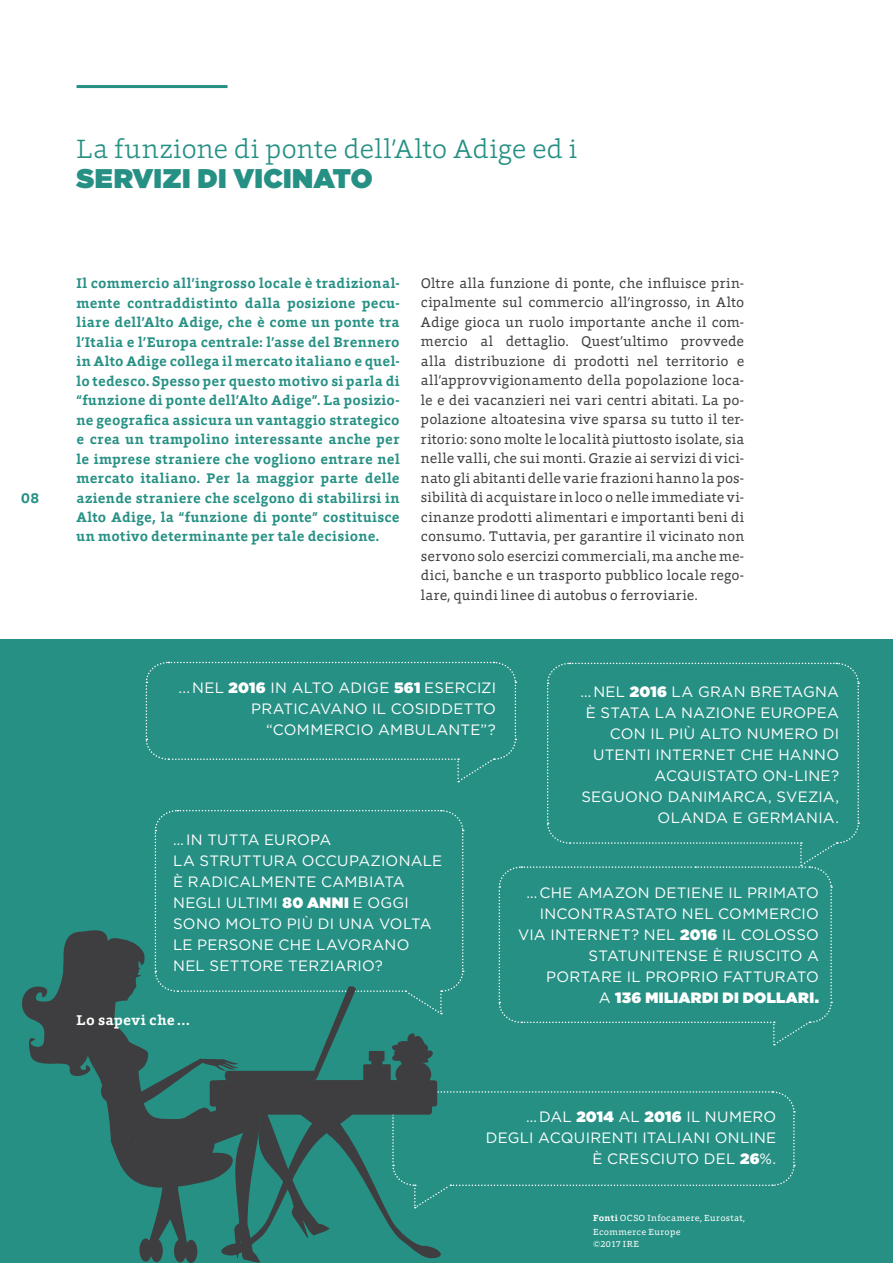
<style>
.page{position:relative;width:893px;height:1263px;background:#fff}
.page>*{position:absolute;margin:0;border:0;box-sizing:border-box;transform-origin:0 0}
.t1{font:300 27px "Foro";letter-spacing:.005em;color:#269084}
.t2{font:900 27px "Gotham";letter-spacing:.01em;color:#269084}
.t3{font:15px/21px "Gotham";letter-spacing:.015em;color:#fff}
.t4{font:900 15px "Gotham";letter-spacing:.025em;color:#fff}
.t5{font:700 15px "Foro";color:#269084}
.t6{font:700 14.4px "Foro";letter-spacing:.015em;color:#fff}
.t7{font:14.25px/19.5px "Foro";letter-spacing:.01em;color:#3e3e40;text-align:justify}
.t8{font:700 14.25px/19.5px "Foro";letter-spacing:.02em;color:#269084;text-align:justify}
.t9{font:9px/13.5px "Foro";letter-spacing:.035em;color:#fff}
.s1{font-weight:900}
.s2{font-weight:400}
.s3{font-weight:700}
</style>
<div class="page">
<div style="left:0;top:639px;width:893px;height:624px;background:#269084"></div>
<hr style="left:77px;top:85px;width:150px;height:3px;background:#269084">
<svg style="left:22px;top:661px;width:838px;height:602px"></svg>
<p class="t5" style="left:21px;top:488px;width:19px">08</p>
<p class="t1" style="left:77px;top:131px;width:502px">La funzione di ponte dell’Alto Adige ed i</p>
<p class="t2" style="left:77px;top:159px;width:298px">SERVIZI DI VICINATO</p>
<p class="t8" style="left:77px;top:273px;width:325px">Il commercio all’ingrosso locale è tradizional&shy;mente contraddistinto dalla posizione pecu&shy;liare dell’Alto Adige, che è come un ponte tra l’Italia e l’Europa centrale: l’asse del Brennero in Alto Adige collega il mercato italiano e quel&shy;lo tedesco. Spesso per questo motivo si parla di “funzione di ponte dell’Alto Adige”. La posizio&shy;ne geografica assicura un vantaggio strategico e crea un trampolino interessante anche per le imprese straniere che vogliono entrare nel mercato italiano. Per la maggior parte delle aziende straniere che scelgono di stabilirsi in Alto Adige, la “funzione di ponte” costituisce un motivo determinante per tale decisione.</p>
<p class="t7" style="left:421px;top:273px;width:325px">Oltre alla funzione di ponte, che influisce prin&shy;cipalmente sul commercio all’ingrosso, in Alto Adige gioca un ruolo importante anche il com&shy;mercio al dettaglio. Quest’ultimo provvede alla distribuzione di prodotti nel territorio e all’approvvigionamento della popolazione loca&shy;le e dei vacanzieri nei vari centri abitati. La po&shy;polazione altoatesina vive sparsa su tutto il ter&shy;ritorio: sono molte le località piuttosto isolate, sia nelle valli, che sui monti. Grazie ai servizi di vici&shy;nato gli abitanti delle varie frazioni hanno la pos&shy;sibilità di acquistare in loco o nelle immediate vi&shy;cinanze prodotti alimentari e importanti beni di consumo. Tuttavia, per garantire il vicinato non servono solo esercizi commerciali, ma anche me&shy;dici, banche e un trasporto pubblico locale rego&shy;lare, quindi linee di autobus o ferroviarie.</p>
<p class="t3" style="left:178px;top:677px;width:319px">... NEL <span class="s1">2016</span> IN ALTO ADIGE <span class="s1">561</span> ESERCIZI</p>
<p class="t3" style="left:251px;top:698px;width:246px">PRATICAVANO IL COSIDDETTO</p>
<p class="t3" style="left:266px;top:719px;width:232px">“COMMERCIO AMBULANTE”?</p>
<p class="t3" style="left:173px;top:828px;width:160px">… IN TUTTA EUROPA</p>
<p class="t3" style="left:173px;top:849px;width:271px">LA STRUTTURA OCCUPAZIONALE<br>È RADICALMENTE CAMBIATA</p>
<p class="t3" style="left:173px;top:891px;width:260px">NEGLI ULTIMI <span class="s1">80 ANNI</span> E OGGI<br>SONO MOLTO PIÙ DI UNA VOLTA<br>LE PERSONE CHE LAVORANO</p>
<p class="t3" style="left:173px;top:954px;width:211px">NEL SETTORE TERZIARIO?</p>
<p class="t6" style="left:77px;top:1011px;width:115px">Lo sapevi che…</p>
<p class="t3" style="left:580px;top:680px;width:260px;text-align:right">… NEL <span class="s1">2016</span> LA GRAN BRETAGNA<br>È STATA LA NAZIONE EUROPEA<br>CON IL PIÙ ALTO NUMERO DI<br>UTENTI INTERNET CHE HANNO<br>ACQUISTATO ON-LINE?<br>SEGUONO DANIMARCA, SVEZIA,<br>OLANDA E GERMANIA.</p>
<p class="t3" style="left:526px;top:882px;width:294px">… CHE AMAZON DETIENE IL PRIMATO</p>
<p class="t3" style="left:540px;top:903px;width:281px">INCONTRASTATO NEL COMMERCIO</p>
<p class="t3" style="left:518px;top:924px;width:302px">VIA INTERNET? NEL <span class="s1">2016</span> IL COLOSSO</p>
<p class="t3" style="left:589px;top:945px;width:232px">STATUNITENSE È RIUSCITO A</p>
<p class="t3" style="left:546px;top:966px;width:274px">PORTARE IL PROPRIO FATTURATO</p>
<p class="t4" style="left:599px;top:987px;width:222px"><span class="s2">A</span> 136 MILIARDI DI DOLLARI.</p>
<p class="t3" style="left:486px;top:1106px;width:292px;text-align:right">… DAL <span class="s1">2014</span> AL <span class="s1">2016</span> IL NUMERO<br>DEGLI ACQUIRENTI ITALIANI ONLINE<br>È CRESCIUTO DEL <span class="s1">26</span>%.</p>
<p class="t9" style="left:593px;top:1211px;width:153px"><span class="s3">Fonti</span> OCSO Infocamere, Eurostat,<br>Ecommerce Europe</p>
<p class="t9" style="left:593px;top:1237px;width:47px">©2017 IRE</p>
</div>
